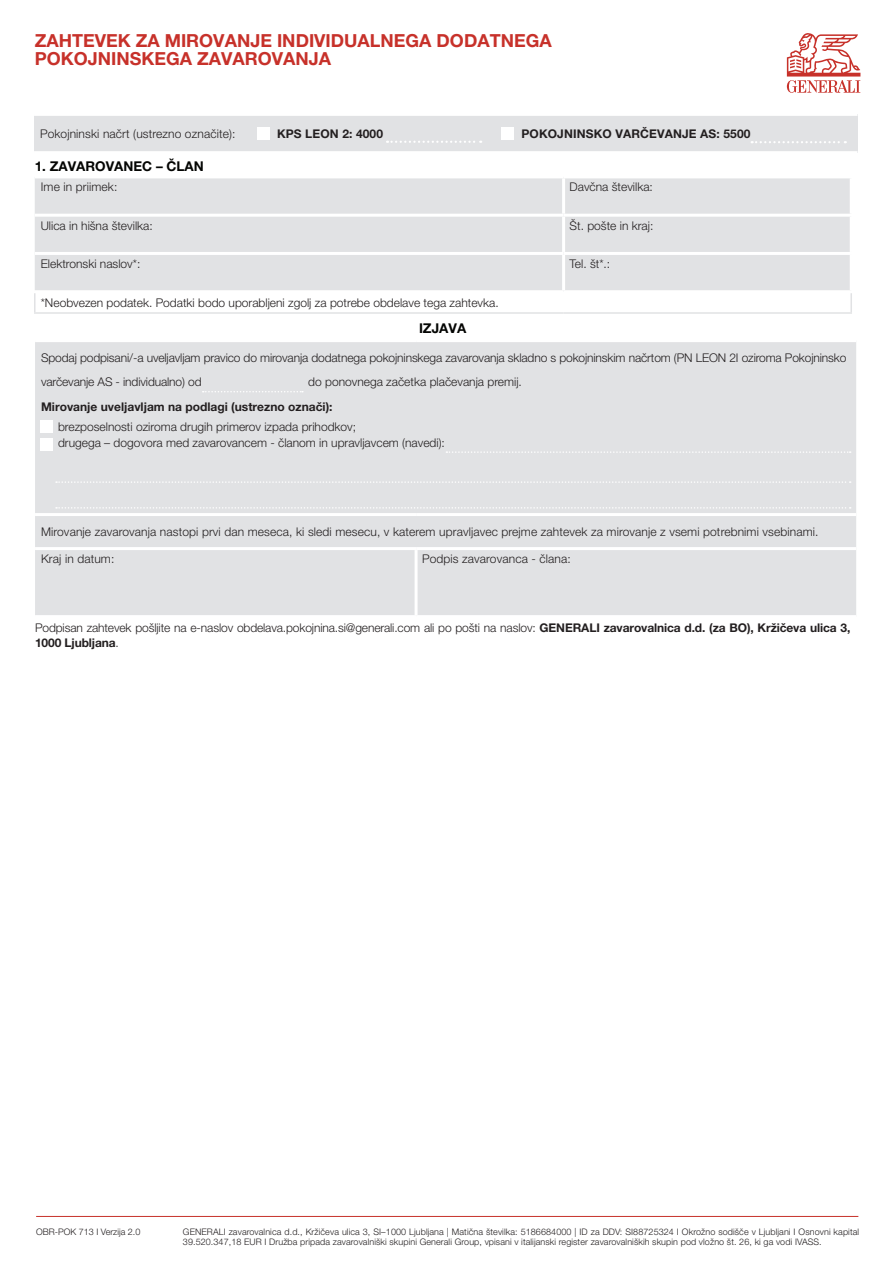
<style>
.page{position:relative;width:893px;height:1263px;background:#fff}
.page>*{position:absolute;margin:0;border:0;box-sizing:border-box;transform-origin:0 0}
._0_Glavni_naslov{font:700 18px "Helvetica Neue LT Pro";color:#c7312a}
._0_Glavni_naslov-2{font:700 13.5px "Helvetica Neue LT Pro";color:#040503}
.t1{font:300 12px/24px "Helvetica Neue LT Pro";color:#231f20}
.t2{font:700 12px "Helvetica Neue LT Pro";color:#231f20}
.Master_bottom_text{font:300 9px/10.5px "Helvetica Neue LT Pro";letter-spacing:.01em;color:#231f20}
.s1{font-weight:700}
</style>
<div class="page">
<svg style="left:787px;top:33px;width:73px;height:60px"></svg>
<hr style="left:36px;top:1216px;width:822px;height:1px;background:#c7312a">
<div style="left:35px;top:342px;width:821px;height:273px;background:#e1e2e4"></div>
<hr style="left:35px;top:513px;width:381px;height:3px;background:#fff">
<hr style="left:416px;top:513px;width:440px;height:3px;background:#fff">
<hr style="left:35px;top:547px;width:381px;height:3px;background:#fff">
<hr style="left:416px;top:547px;width:440px;height:3px;background:#fff">
<hr style="left:415px;top:550px;width:3px;height:65px;background:#fff">
<svg style="left:446px;top:451px;width:405px;height:2px"></svg>
<svg style="left:56px;top:481px;width:795px;height:2px"></svg>
<svg style="left:56px;top:507px;width:795px;height:2px"></svg>
<div style="left:40px;top:420px;width:13px;height:12px;background:#fff"></div>
<div style="left:40px;top:438px;width:13px;height:13px;background:#fff"></div>
<div style="left:34px;top:114px;width:823px;height:39px;background:#e1e2e4"></div>
<hr style="left:34px;top:113px;width:823px;height:3px;background:#fff">
<hr style="left:34px;top:151px;width:823px;height:3px;background:#fff">
<div style="left:257px;top:127px;width:12px;height:13px;background:#fff"></div>
<div style="left:501px;top:127px;width:13px;height:13px;background:#fff"></div>
<svg style="left:752px;top:141px;width:94px;height:2px"></svg>
<svg style="left:387px;top:141px;width:94px;height:2px"></svg>
<div style="left:35px;top:178px;width:815px;height:112px;background:#e1e2e4"></div>
<hr style="left:562px;top:217px;width:3px;height:35px;background:#fff">
<hr style="left:35px;top:252px;width:529px;height:3px;background:#fff">
<hr style="left:564px;top:252px;width:289px;height:3px;background:#fff">
<hr style="left:562px;top:255px;width:3px;height:35px;background:#fff">
<hr style="left:562px;top:178px;width:3px;height:36px;background:#fff">
<hr style="left:35px;top:214px;width:529px;height:3px;background:#fff">
<hr style="left:564px;top:214px;width:289px;height:3px;background:#fff">
<svg style="left:34px;top:293px;width:2px;height:19px"></svg>
<svg style="left:850px;top:293px;width:2px;height:19px"></svg>
<hr style="left:34px;top:312px;width:530px;height:2px;background:#e1e2e4">
<hr style="left:564px;top:312px;width:288px;height:2px;background:#e1e2e4">
<svg style="left:203px;top:391px;width:100px;height:1px"></svg>
<p class="_0_Glavni_naslov" style="left:35px;top:29px;width:518px">ZAHTEVEK ZA MIROVANJE INDIVIDUALNEGA DODATNEGA</p>
<p class="_0_Glavni_naslov" style="left:35px;top:47px;width:298px">POKOJNINSKEGA ZAVAROVANJA</p>
<p class="t1" style="left:40px;top:121px;width:197px">Pokojninski načrt (ustrezno označite):</p>
<p class="t2" style="left:277px;top:126px;width:108px">KPS LEON 2: 4000</p>
<p class="t2" style="left:521px;top:126px;width:230px">POKOJNINSKO VARČEVANJE AS: 5500</p>
<p class="_0_Glavni_naslov-2" style="left:35px;top:158px;width:171px">1. ZAVAROVANEC – ČLAN</p>
<p class="t1" style="left:41px;top:175px;width:78px">Ime in priimek:</p>
<p class="t1" style="left:570px;top:175px;width:85px">Davčna številka:</p>
<p class="t1" style="left:41px;top:213px;width:114px">Ulica in hišna številka:</p>
<p class="t1" style="left:570px;top:213px;width:85px">Št. pošte in kraj:</p>
<p class="t1" style="left:41px;top:251px;width:101px">Elektronski naslov*:</p>
<p class="t1" style="left:570px;top:251px;width:42px">Tel. št*.:</p>
<p class="t1" style="left:41px;top:290px;width:459px">*Neobvezen podatek. Podatki bodo uporabljeni zgolj za potrebe obdelave tega zahtevka.</p>
<p class="_0_Glavni_naslov-2" style="left:419px;top:319px;width:49px">IZJAVA</p>
<p class="t1" style="left:41px;top:345px;width:807px">Spodaj podpisani/-a uveljavljam pravico do mirovanja dodatnega pokojninskega zavarovanja skladno s pokojninskim načrtom (PN LEON 2I oziroma Pokojninsko varčevanje AS - individualno) od</p>
<p class="t1" style="left:308px;top:369px;width:215px">do ponovnega začetka plačevanja premij.</p>
<p class="t2" style="left:41px;top:400px;width:293px">Mirovanje uveljavljam na podlagi (ustrezno označi):</p>
<p class="t1" style="left:58px;top:414px;width:300px">brezposelnosti oziroma drugih primerov izpada prihodkov;</p>
<p class="t1" style="left:58px;top:431px;width:388px">drugega – dogovora med zavarovancem - članom in upravljavcem (navedi):</p>
<p class="t1" style="left:41px;top:519px;width:779px">Mirovanje zavarovanja nastopi prvi dan meseca, ki sledi mesecu, v katerem upravljavec prejme zahtevek za mirovanje z vsemi potrebnimi vsebinami.</p>
<p class="t1" style="left:41px;top:547px;width:75px">Kraj in datum:</p>
<p class="t1" style="left:422px;top:547px;width:150px">Podpis zavarovanca - člana:</p>
<p class="t1" style="left:35px;top:620px;width:817px;line-height:15px">Podpisan zahtevek pošljite na e-naslov obdelava.pokojnina.si@generali.com ali po pošti na naslov: <span class="s1">GENERALI zavarovalnica d.d. (za BO), Kržičeva ulica 3,<br>1000 Ljubljana</span>.</p>
<p class="Master_bottom_text" style="left:36px;top:1226px;width:106px">OBR-POK 713 I Verzija 2.0</p>
<p class="Master_bottom_text" style="left:183px;top:1226px;width:678px">GENERALI zavarovalnica d.d., Kržičeva ulica 3, SI–1000 Ljubljana | Matična številka: 5186684000 | ID za DDV: SI88725324 I Okrožno sodišče v Ljubljani I Osnovni kapital<br>39.520.347,18 EUR I Družba pripada zavarovalniški skupini Generali Group, vpisani v italijanski register zavarovalniških skupin pod vložno št. 26, ki ga vodi IVASS.</p>
</div>
